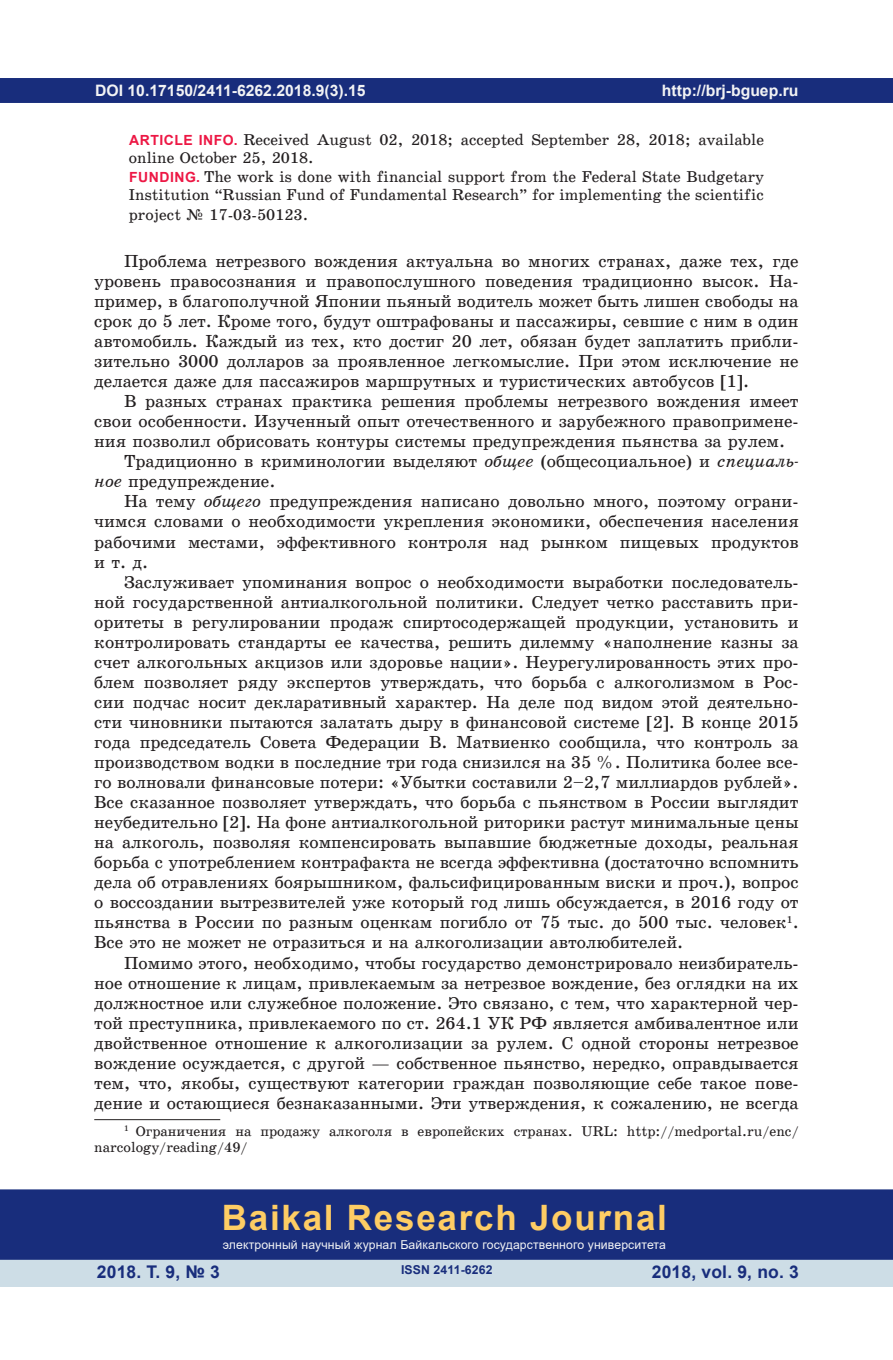
<style>
.page{position:relative;width:893px;height:1360px;background:#fff}
.page>*{position:absolute;margin:0;border:0;box-sizing:border-box;transform-origin:0 0}
.t1{font:700 35px "Arial";letter-spacing:.05em;color:#fecd64}
.t2{font:17.5px/20.1px "School Book C";color:#231f20;text-align:justify}
.t3{font:700 17.5px "Arial";letter-spacing:.01em;color:#182d7c}
.t4{font:15.75px/17.3px "School Book C";color:#231f20}
.t5{font:700 15.75px "Arial";color:#f2f3f4}
.t6{font:14.17px/15.9px "School Book C";color:#231f20}
.t7{font:12.25px "Arial";letter-spacing:.01em;color:#f2f3f4}
.t8{font:700 12.25px "Arial";letter-spacing:.01em;color:#182d7c}
.s1{font-family:"Arial";font-weight:700;font-size:14px;color:#ed1845}
.s2{font-family:"School Book C Italic"}
</style>
<div class="page">
<div style="left:0;top:78px;width:893px;height:25px;background:#182d7c"></div>
<div style="left:0;top:1258px;width:893px;height:28px;background:#cddde6"></div>
<div style="left:0;top:1189px;width:893px;height:70px;background:#182d7c;border:2px solid #182d7c"></div>
<hr style="left:94px;top:1119px;width:126px;height:1px;background:#231f20">
<p class="t5" style="left:95px;top:79px;width:272px">DOI 10.17150/2411-6262.2018.9(3).15</p>
<p class="t4" style="left:129px;top:131px;width:636px"><span class="s1">ARTICLE INFO.</span> Received August 02, 2018; accepted September 28, 2018; available online October 25, 2018.</p>
<p class="t4" style="left:129px;top:168px;width:636px"><span class="s1">FUNDING.</span> The work is done with financial support from the Federal State Budgetary<br>Institution “Russian Fund of Fundamental Research” for implementing the scientific</p>
<p class="t4" style="left:129px;top:206px;width:181px">project ¹ 17-03-50123.</p>
<p class="t2" style="left:94px;top:251px;width:706px;text-indent:30px">Проблема нетрезвого вождения актуальна во многих странах, даже тех, где уровень правосознания и правопослушного поведения традиционно высок. На&shy;пример, в благополучной Японии пьяный водитель может быть лишен свободы на срок до 5 лет. Кроме того, будут оштрафованы и пассажиры, севшие с ним в один автомобиль. Каждый из тех, кто достиг 20 лет, обязан будет заплатить прибли&shy;зительно 3000 долларов за проявленное легкомыслие. При этом исключение не делается даже для пассажиров маршрутных и туристических автобусов [1].</p>
<p class="t2" style="left:124px;top:391px;width:676px">В разных странах практика решения проблемы нетрезвого вождения имеет</p>
<p class="t2" style="left:94px;top:411px;width:706px">свои особенности. Изученный опыт отечественного и зарубежного правопримене-</p>
<p class="t2" style="left:94px;top:431px;width:692px">ния позволил обрисовать контуры системы предупреждения пьянства за рулем.</p>
<p class="t2" style="left:124px;top:451px;width:676px">Традиционно в криминологии выделяют <span class="s2">общее</span> (общесоциальное) и <span class="s2">специаль-</span></p>
<p class="t2" style="left:94px;top:471px;width:183px"><span class="s2">ное</span> предупреждение.</p>
<p class="t2" style="left:124px;top:491px;width:676px">На тему <span class="s2">общего</span> предупреждения написано довольно много, поэтому ограни-</p>
<p class="t2" style="left:94px;top:511px;width:706px">чимся словами о необходимости укрепления экономики, обеспечения населения</p>
<p class="t2" style="left:94px;top:531px;width:706px">рабочими местами, эффективного контроля над рынком пищевых продуктов</p>
<p class="t2" style="left:94px;top:551px;width:55px">и т. д.</p>
<p class="t2" style="left:124px;top:572px;width:676px">Заслуживает упоминания вопрос о необходимости выработки последователь-</p>
<p class="t2" style="left:94px;top:592px;width:706px">ной государственной антиалкогольной политики. Следует четко расставить при-</p>
<p class="t2" style="left:94px;top:612px;width:706px">оритеты в регулировании продаж спиртосодержащей продукции, установить и</p>
<p class="t2" style="left:94px;top:632px;width:706px">контролировать стандарты ее качества, решить дилемму «наполнение казны за</p>
<p class="t2" style="left:94px;top:652px;width:706px">счет алкогольных акцизов или здоровье нации». Неурегулированность этих про-</p>
<p class="t2" style="left:94px;top:672px;width:706px">блем позволяет ряду экспертов утверждать, что борьба с алкоголизмом в Рос-</p>
<p class="t2" style="left:94px;top:692px;width:706px">сии подчас носит декларативный характер. На деле под видом этой деятельно-</p>
<p class="t2" style="left:94px;top:712px;width:706px">сти чиновники пытаются залатать дыру в финансовой системе [2]. В конце 2015</p>
<p class="t2" style="left:94px;top:732px;width:706px">года председатель Совета Федерации В. Матвиенко сообщила, что контроль за</p>
<p class="t2" style="left:94px;top:752px;width:706px">производством водки в последние три года снизился на 35 %. Политика более все-</p>
<p class="t2" style="left:94px;top:772px;width:706px">го волновали финансовые потери: «Убытки составили 2–2,7 миллиардов рублей».</p>
<p class="t2" style="left:94px;top:792px;width:706px">Все сказанное позволяет утверждать, что борьба с пьянством в России выглядит</p>
<p class="t2" style="left:94px;top:812px;width:706px">неубедительно [2]. На фоне антиалкогольной риторики растут минимальные цены</p>
<p class="t2" style="left:94px;top:832px;width:706px">на алкоголь, позволяя компенсировать выпавшие бюджетные доходы, реальная</p>
<p class="t2" style="left:94px;top:852px;width:706px">борьба с употреблением контрафакта не всегда эффективна (достаточно вспомнить</p>
<p class="t2" style="left:94px;top:872px;width:706px">дела об отравлениях боярышником, фальсифицированным виски и проч.), вопрос</p>
<p class="t2" style="left:94px;top:892px;width:706px">о воссоздании вытрезвителей уже который год лишь обсуждается, в 2016 году от</p>
<p class="t2" style="left:94px;top:912px;width:706px">пьянства в России по разным оценкам погибло от 75 тыс. до 500 тыс. человек<sup>1</sup>.</p>
<p class="t2" style="left:94px;top:932px;width:591px">Все это не может не отразиться и на алкоголизации автолюбителей.</p>
<p class="t2" style="left:124px;top:952px;width:676px">Помимо этого, необходимо, чтобы государство демонстрировало неизбиратель-</p>
<p class="t2" style="left:94px;top:972px;width:706px">ное отношение к лицам, привлекаемым за нетрезвое вождение, без оглядки на их</p>
<p class="t2" style="left:94px;top:992px;width:706px">должностное или служебное положение. Это связано, с тем, что характерной чер-</p>
<p class="t2" style="left:94px;top:1012px;width:706px">той преступника, привлекаемого по ст. 264.1 УК РФ является амбивалентное или</p>
<p class="t2" style="left:94px;top:1032px;width:706px">двойственное отношение к алкоголизации за рулем. С одной стороны нетрезвое</p>
<p class="t2" style="left:94px;top:1052px;width:706px">вождение осуждается, с другой — собственное пьянство, нередко, оправдывается</p>
<p class="t2" style="left:94px;top:1072px;width:706px">тем, что, якобы, существуют категории граждан позволяющие себе такое пове-</p>
<p class="t2" style="left:94px;top:1092px;width:706px">дение и остающиеся безнаказанными. Эти утверждения, к сожалению, не всегда</p>
<p class="t6" style="left:94px;top:1122px;width:706px;text-indent:30px"><sup>1</sup> Ограничения на продажу алкоголя в европейских странах. URL: http://medportal.ru/enc/ narcology/reading/49/</p>
<p class="t5" style="left:662px;top:79px;width:138px">http://brj-bguep.ru</p>
<p class="t5" style="left:348px;top:79px;width:10px">7</p>
<h1 class="t1" style="left:222px;top:1192px;width:447px">Baikal Research Journal</h1>
<p class="t7" style="left:223px;top:1236px;width:445px">электронный научный журнал Байкальского государственного университета</p>
<p class="t3" style="left:97px;top:1259px;width:125px">2018. Т. 9, № 3</p>
<p class="t8" style="left:401px;top:1261px;width:93px">ISSN 2411-6262</p>
<p class="t3" style="left:652px;top:1259px;width:149px">2018, vol. 9, no. 3</p>
</div>
